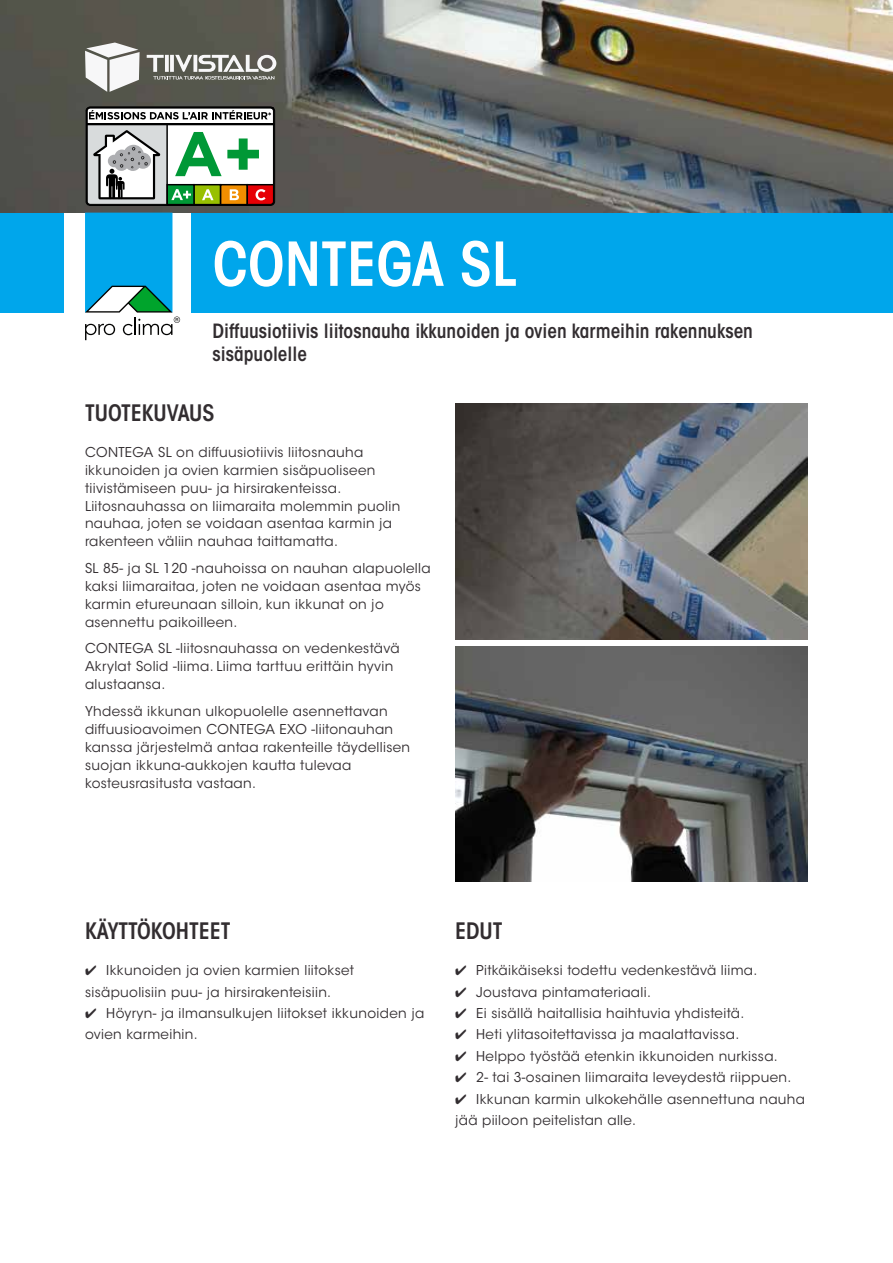
<style>
.page{position:relative;width:893px;height:1263px;background:#fff}
.page>*{position:absolute;margin:0;border:0;box-sizing:border-box;transform-origin:0 0}
.t1{font:600 condensed 60px "ITC Avant Garde Std";color:#fff}
.t2{font:600 condensed 22.5px "ITC Avant Garde Std";color:#322d30}
.t3{font:600 condensed 19.5px/23.4px "ITC Avant Garde Std";color:#322d30}
.t4{font:13.5px/18px "ITC Avant Garde Std";letter-spacing:.025em;color:#322d30}
</style>
<div class="page">
<img style="left:0;top:0;width:893px;height:213px">
<svg style="left:85px;top:213px;width:95px;height:127px"></svg>
<div style="left:0;top:213px;width:64px;height:100px;background:#00a6eb"></div>
<div style="left:191px;top:213px;width:702px;height:100px;background:#00a6eb"></div>
<svg style="left:147px;top:55px;width:129px;height:25px"></svg>
<svg style="left:85px;top:43px;width:55px;height:49px"></svg>
<svg style="left:86px;top:107px;width:189px;height:99px"></svg>
<img style="left:455px;top:404px;width:353px;height:235px">
<img style="left:455px;top:646px;width:353px;height:236px">
<h1 class="t1" style="left:213px;top:227px;width:306px">CONTEGA SL</h1>
<h3 class="t3" style="left:213px;top:319px;width:542px">Diffuusiotiivis liitosnauha ikkunoiden ja ovien karmeihin rakennuksen sisäpuolelle</h3>
<h2 class="t2" style="left:85px;top:398px;width:131px">TUOTEKUVAUS</h2>
<p class="t4" style="left:85px;top:443px;width:317px">CONTEGA SL on diffuusiotiivis liitosnauha ikkunoiden ja ovien karmien sisäpuoliseen tiivistämiseen puu- ja hirsirakenteissa.<br>Liitosnauhassa on liimaraita molemmin puolin nauhaa, joten se voidaan asentaa karmin ja rakenteen väliin nauhaa taittamatta.</p>
<p class="t4" style="left:85px;top:559px;width:347px">SL 85- ja SL 120 -nauhoissa on nauhan alapuolella kaksi liimaraitaa, joten ne voidaan asentaa myös karmin etureunaan silloin, kun ikkunat on jo asennettu paikoilleen.</p>
<p class="t4" style="left:85px;top:640px;width:316px">CONTEGA SL -liitosnauhassa on vedenkestävä<br>Akrylat Solid -liima. Liima tarttuu erittäin hyvin alustaansa.</p>
<p class="t4" style="left:85px;top:702px;width:327px">Yhdessä ikkunan ulkopuolelle asennettavan diffuusioavoimen CONTEGA EXO -liitonauhan kanssa järjestelmä antaa rakenteille täydellisen suojan ikkuna-aukkojen kautta tulevaa kosteusrasitusta vastaan.</p>
<h2 class="t2" style="left:85px;top:917px;width:147px">KÄYTTÖKOHTEET</h2>
<h2 class="t2" style="left:455px;top:917px;width:49px">EDUT</h2>
<p class="t4" style="left:85px;top:960px;width:271px;line-height:21.3px">✔ Ikkunoiden ja ovien karmien liitokset sisäpuolisiin puu- ja hirsirakenteisiin.</p>
<p class="t4" style="left:85px;top:1003px;width:341px;line-height:21.3px">✔ Höyryn- ja ilmansulkujen liitokset ikkunoiden ja ovien karmeihin.</p>
<p class="t4" style="left:455px;top:961px;width:304px">✔ Pitkäikäiseksi todettu vedenkestävä liima.</p>
<p class="t4" style="left:455px;top:983px;width:197px">✔ Joustava pintamateriaali.</p>
<p class="t4" style="left:455px;top:1004px;width:291px">✔ Ei sisällä haitallisia haihtuvia yhdisteitä.</p>
<p class="t4" style="left:455px;top:1026px;width:286px">✔ Heti ylitasoitettavissa ja maalattavissa.</p>
<p class="t4" style="left:455px;top:1047px;width:324px">✔ Helppo työstää etenkin ikkunoiden nurkissa.</p>
<p class="t4" style="left:455px;top:1068px;width:338px">✔ 2- tai 3-osainen liimaraita leveydestä riippuen.</p>
<p class="t4" style="left:455px;top:1088px;width:352px;line-height:21.3px">✔ Ikkunan karmin ulkokehälle asennettuna nauha jää piiloon peitelistan alle.</p>
</div>
